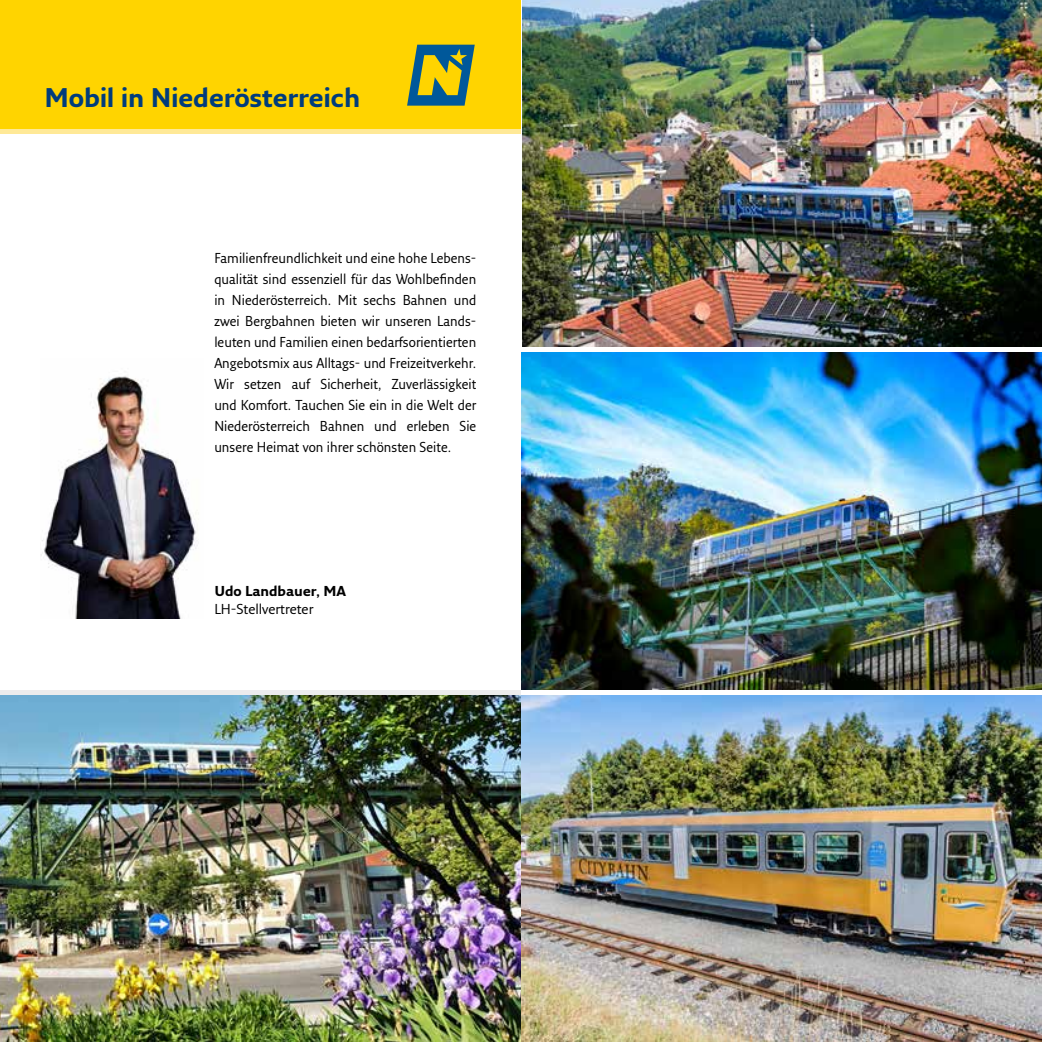
<style>
.page{position:relative;width:1042px;height:1042px;background:#fff}
.page>*{position:absolute;margin:0;border:0;box-sizing:border-box;transform-origin:0 0}
.t1{font:700 26.25px "Fresco Sans Pro";letter-spacing:-.015em;color:#003c7c}
.t2{font:14px/21px "Fresco Sans Pro";color:#000;text-align:justify;scale:.95 1}
.t3{font:14px "Fresco Sans Pro";color:#000}
.t4{font:700 14px "Fresco Sans Pro";letter-spacing:-.005em;color:#000}
</style>
<div class="page">
<img style="left:0;top:694px;width:1042px;height:348px">
<img style="left:521px;top:352px;width:521px;height:355px">
<img style="left:522px;top:0;width:520px;height:347px">
<div style="left:0;top:0;width:521px;height:132px;background:#ffd400"></div>
<div style="left:0;top:129px;width:521px;height:5px;background:#ffe997"></div>
<svg style="left:407px;top:45px;width:68px;height:61px"></svg>
<hr style="left:0;top:690px;width:521px;height:4px;background:#ececed">
<hr style="left:521px;top:690px;width:521px;height:4px;background:#fff">
<img style="left:40px;top:376px;width:158px;height:242px">
<h1 class="t1" style="left:45px;top:81px;width:317px">Mobil in Niederösterreich</h1>
<p class="t2" style="left:214px;top:247px;width:277px">Familienfreundlichkeit und eine hohe Lebens&shy;qualität sind essenziell für das Wohlbefinden in Niederösterreich. Mit sechs Bahnen und zwei Bergbahnen bieten wir unseren Lands&shy;leuten und Familien einen bedarfsorientierten Angebotsmix aus Alltags- und Freizeitverkehr.<br>Wir setzen auf Sicherheit, Zuverlässigkeit und Komfort. Tauchen Sie ein in die Welt der Niederösterreich Bahnen und erleben Sie unsere Heimat von ihrer schönsten Seite.</p>
<p class="t4" style="left:214px;top:582px;width:133px">Udo Landbauer, MA</p>
<p class="t3" style="left:214px;top:600px;width:101px">LH-Stellvertreter</p>
</div>
